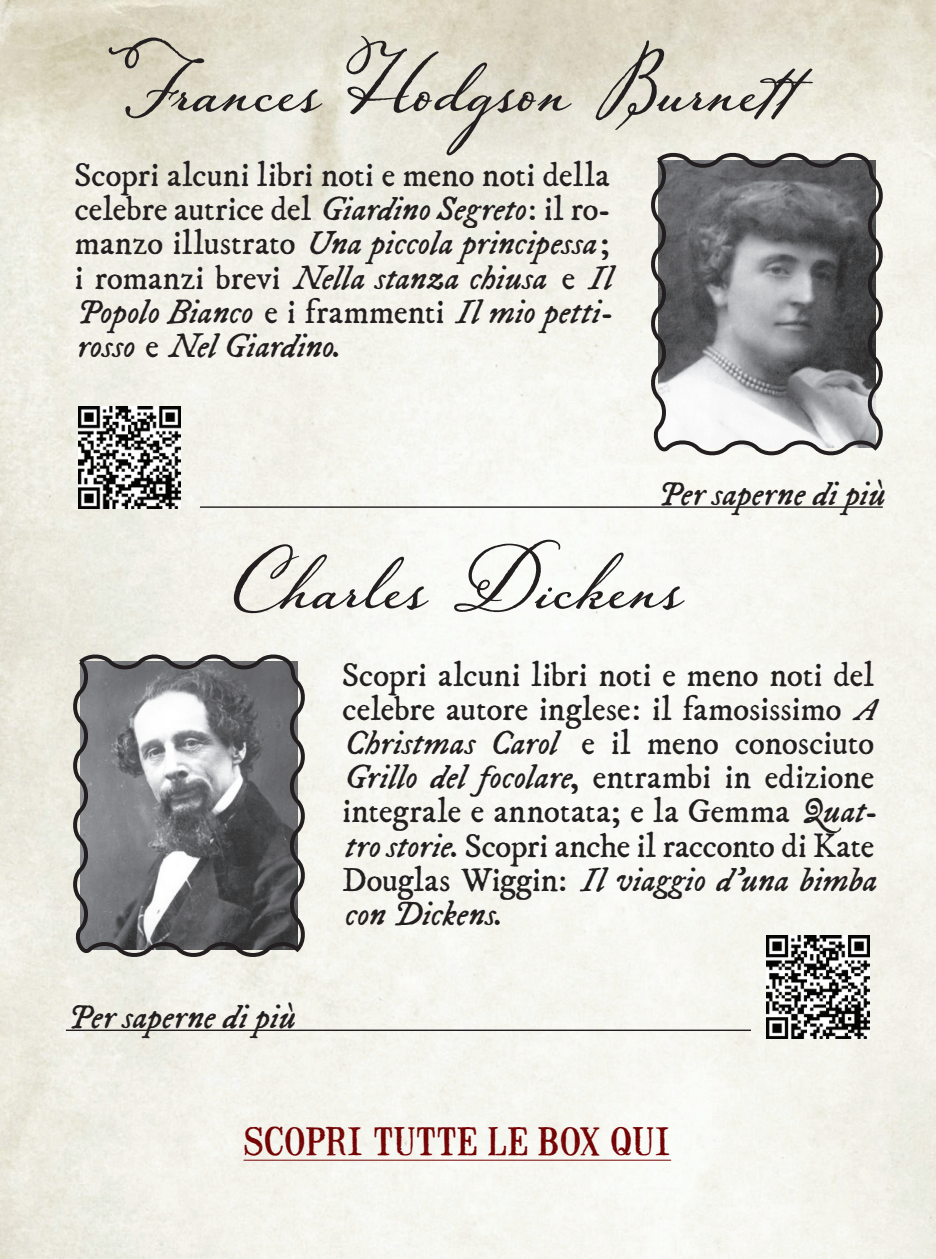
<style>
.page{position:relative;width:936px;height:1259px;background:#fff}
.page>*{position:absolute;margin:0;border:0;box-sizing:border-box;transform-origin:0 0}
.t1{font:700 90px "Solantra Pro";color:#231f20}
.t2{font:36px "Mailart Rubberstamp";color:#740304}
.t3{font:28.5px/34.2px "IM FELL DW Pica Roman";letter-spacing:-.01em;color:#231f20}
.t4{font:28.5px/34.2px "IM FELL DW Pica Italic";color:#231f20;text-align:justify}
.s1{font-family:"IM FELL DW Pica Italic"}
.s2{font-family:"IM FELL DW Pica Roman"}
</style>
<div class="page">
<img style="left:0;top:0;width:935px;height:1259px">
<svg style="left:645px;top:147px;width:243px;height:314px"></svg>
<img style="left:79px;top:407px;width:102px;height:102px">
<svg style="left:68px;top:649px;width:242px;height:313px;background:#878788"></svg>
<img style="left:766px;top:936px;width:102px;height:102px">
<hr style="left:243px;top:1159px;width:428px;height:1px;background:#740304">
<hr style="left:66px;top:1029px;width:685px;height:2px;background:#231f20">
<hr style="left:200px;top:506px;width:682px;height:2px;background:#231f20">
<h1 class="t1" style="left:120px;top:26px;width:675px">Frances Hodgson Burnett</h1>
<p class="t3" style="left:74px;top:159px;width:537px">Scopri alcuni libri noti e meno noti della celebre autrice del <span class="s1">Giardino Segreto</span> : il ro-</p>
<p class="t4" style="left:74px;top:228px;width:538px"><span class="s2">manzo illustrato</span> Una piccola principessa <span class="s2">; i romanzi brevi</span> Nella stanza chiusa <span class="s2">e</span> Il Popolo Bianco <span class="s2">e i frammenti</span> Il mio petti&shy;rosso <span class="s2">e</span> Nel Giardino<span class="s2">.</span></p>
<p class="t4" style="left:655px;top:478px;width:228px">Per saperne di più</p>
<h1 class="t1" style="left:232px;top:523px;width:451px">Charles Dickens</h1>
<p class="t4" style="left:66px;top:1001px;width:228px">Per saperne di più</p>
<p class="t3" style="left:342px;top:659px;width:535px;text-align:justify">Scopri alcuni libri noti e meno noti del celebre autore inglese: il famosissimo <span class="s1">A Christmas Carol</span> e il meno conosciuto <span class="s1">Grillo del focolare</span>, entrambi in edizione integrale e annotata; e la Gemma <span class="s1">Quat&shy;tro storie</span>. Scopri anche il racconto di Kate</p>
<p class="t4" style="left:342px;top:864px;width:533px"><span class="s2">Douglas Wiggin:</span> Il viaggio d’una bimba con Dickens<span class="s2">.</span></p>
<p class="t2" style="left:243px;top:1117px;width:429px">SCOPRI TUTTE LE BOX QUI</p>
</div>
